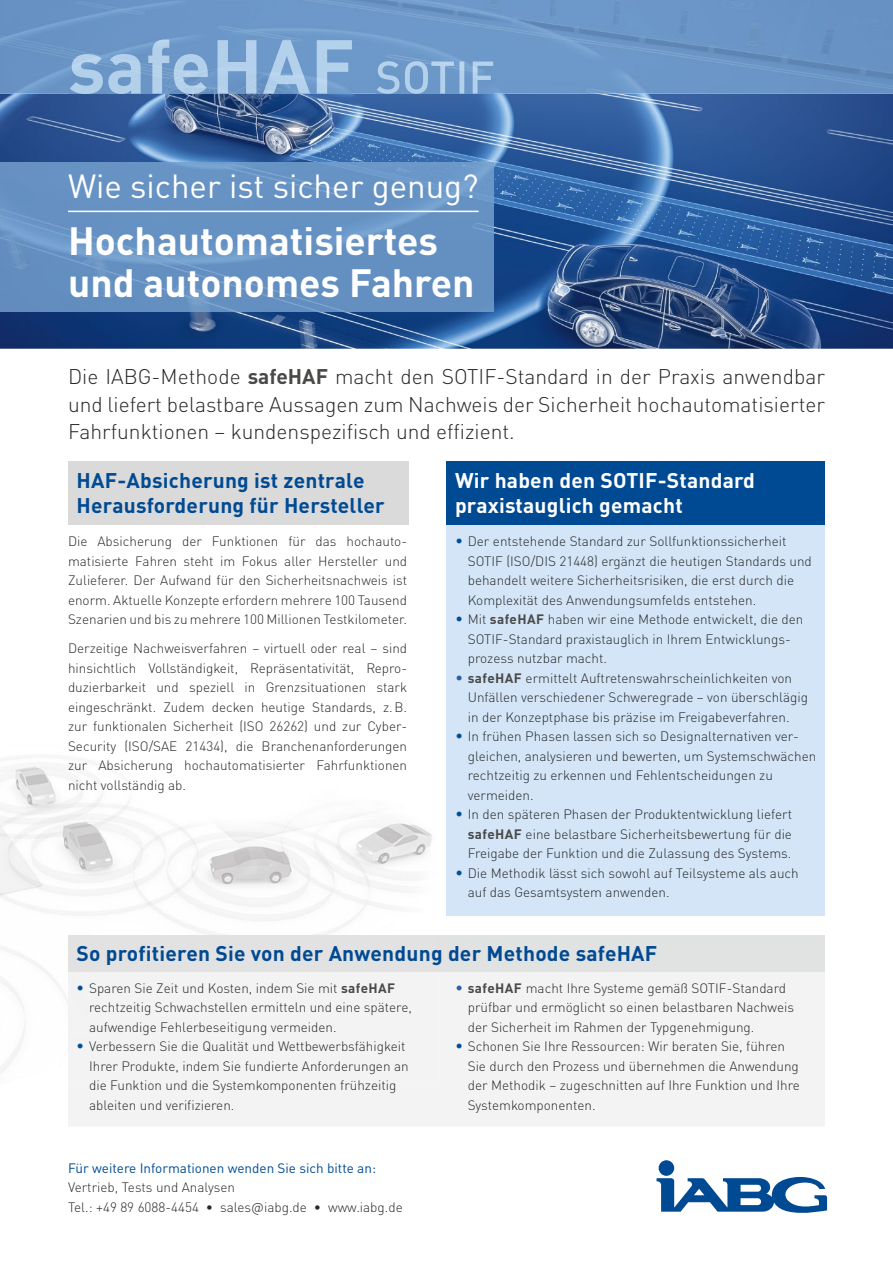
<style>
.page{position:relative;width:893px;height:1263px;background:#fff}
.page>*{position:absolute;margin:0;border:0;box-sizing:border-box;transform-origin:0 0}
.t1{font:700 39px/42px "DINOT";color:#fff}
.t2{font:33px "DINOT";color:#fff}
.t3{font:300 21px/27.8px "DINOT";color:#282827;text-align:justify}
.t4{font:700 21px/25.2px "DINOT";letter-spacing:.01em;color:#004a93}
.t5{font:700 21px/25.2px "DINOT";letter-spacing:.01em;color:#fff}
.t6{font:300 13.5px/19.5px "DINOT";color:#282827}
.t7{font:13.5px "DINOT";color:#004a93}
.s1{font-weight:700;color:#494948}
.s2{font-size:15px;color:#005098}
.s3{font-size:15px;color:#2b5ea2}
</style>
<div class="page">
<div style="left:659px;top:1160px;width:15px;height:16px;background:#004a93;border-radius:50%"></div>
<svg style="left:656px;top:1177px;width:171px;height:36px"></svg>
<img style="left:0;top:758px;width:342px;height:177px">
<img style="left:342px;top:814px;width:90px;height:113px">
<div style="left:68px;top:972px;width:757px;height:154px;background:#f3f3f3"></div>
<div style="left:68px;top:972px;width:371px;height:111px;background:#f3f3f3"></div>
<div style="left:446px;top:525px;width:379px;height:390px;background:#d3e5f7"></div>
<div style="left:439px;top:935px;width:386px;height:37px;background:#e1e2e2"></div>
<img style="left:0;top:94px;width:893px;height:255px">
<img style="left:0;top:0;width:105px;height:94px">
<img style="left:105px;top:0;width:788px;height:47px">
<img style="left:352px;top:47px;width:541px;height:47px">
<img style="left:70px;top:40px;width:282px;height:54px">
<img style="left:377px;top:94px;width:116px;height:1px">
<img style="left:377px;top:61px;width:116px;height:33px">
<img style="left:0;top:163px;width:493px;height:148px">
<hr style="left:68px;top:211px;width:411px;height:1px;background:#fff">
<div style="left:446px;top:461px;width:379px;height:64px;background:#004a93"></div>
<div style="left:68px;top:461px;width:340px;height:64px;background:#dadada"></div>
<h2 class="t2" style="left:68px;top:165px;width:412px">Wie sicher ist sicher genug?</h2>
<h1 class="t1" style="left:68px;top:219px;width:408px">Hochautomatisiertes und autonomes Fahren</h1>
<h3 class="t3" style="left:68px;top:362px;width:758px">Die IABG-Methode <span class="s1">safeHAF</span> macht den SOTIF-Standard in der Praxis anwendbar und liefert belastbare Aussagen zum Nachweis der Sicherheit hochautomatisierter Fahrfunktionen – kundenspezifisch und effizient.</h3>
<h3 class="t4" style="left:77px;top:467px;width:310px">HAF-Absicherung ist zentrale<br>Herausforderung für Hersteller</h3>
<p class="t6" style="left:68px;top:531px;width:341px;text-align:justify">Die Absicherung der Funktionen für das hochauto&shy;matisierte Fahren steht im Fokus aller Hersteller und Zulieferer. Der Aufwand für den Sicher heits nachweis ist enorm. Aktuelle Konzepte erfordern mehrere 100 Tausend Szenarien und bis zu mehrere 100 Millionen Testkilometer.</p>
<p class="t6" style="left:68px;top:638px;width:341px;text-align:justify">Derzeitige Nachweisverfahren – virtuell oder real – sind hinsichtlich Vollständigkeit, Repräsentativität, Repro&shy;duzierbarkeit und speziell in Grenzsituationen stark eingeschränkt. Zudem decken heutige Standards, z. B. zur funktionalen Sicherheit (ISO 26262) und zur Cyber-Security (ISO/SAE 21434), die Branchenanforderungen zur Absicherung hochautomatisierter Fahrfunktionen nicht vollständig ab.</p>
<h3 class="t5" style="left:455px;top:467px;width:302px">Wir haben den SOTIF-Standard praxistauglich gemacht</h3>
<p class="t6" style="left:468px;top:531px;width:346px;text-indent:-13px"><span class="s2">•</span> Der entstehende Standard zur Sollfunktionssicherheit SOTIF (ISO/DIS 21448) ergänzt die heutigen Standards und behandelt weitere Sicherheitsrisiken, die erst durch die Komplexität des Anwendungsumfelds entstehen.</p>
<p class="t6" style="left:468px;top:609px;width:337px;text-indent:-13px"><span class="s2">•</span> Mit <span class="s1">safeHAF</span> haben wir eine Methode entwickelt, die den<br>SOTIF-Standard praxistauglich in Ihrem Entwicklungs&shy;prozess nutzbar macht.</p>
<p class="t6" style="left:468px;top:668px;width:342px;text-indent:-13px"><span class="s3">•</span> <span class="s1">safeHAF</span> ermittelt Auftretenswahrscheinlichkeiten von<br>Unfällen verschiedener Schweregrade – von überschlägig in der Konzeptphase bis präzise im Freigabeverfahren.</p>
<p class="t6" style="left:468px;top:726px;width:350px;text-indent:-13px"><span class="s2">•</span> In frühen Phasen lassen sich so Designalternativen ver&shy;gleichen, analysieren und bewerten, um System schwächen rechtzeitig zu erkennen und Fehlentscheidungen zu vermeiden.</p>
<p class="t6" style="left:468px;top:804px;width:326px;text-align:justify;text-indent:-13px"><span class="s2">•</span> In den späteren Phasen der Produktentwicklung liefert <span class="s1">safeHAF</span> eine belastbare Sicherheitsbewertung für die Freigabe der Funktion und die Zulassung des Systems.</p>
<p class="t6" style="left:468px;top:863px;width:332px;text-indent:-13px"><span class="s2">•</span> Die Methodik lässt sich sowohl auf Teilsysteme als auch auf das Gesamtsystem anwenden.</p>
<h3 class="t4" style="left:77px;top:941px;width:582px">So profitieren Sie von der Anwendung der Methode safeHAF</h3>
<p class="t6" style="left:89px;top:978px;width:324px;text-indent:-13px"><span class="s2">•</span> Sparen Sie Zeit und Kosten, indem Sie mit <span class="s1">safeHAF </span>rechtzeitig Schwachstellen ermitteln und eine spätere, aufwendige Fehlerbeseitigung vermeiden.</p>
<p class="t6" style="left:89px;top:1036px;width:321px;text-indent:-13px"><span class="s2">•</span> Verbessern Sie die Qualität und Wettbewerbsfähigkeit Ihrer Produkte, indem Sie fundierte Anforderungen an die Funktion und die Systemkomponenten frühzeitig ableiten und verifizieren.</p>
<p class="t7" style="left:68px;top:1160px;width:309px">Für weitere Informationen wenden Sie sich bitte an:</p>
<p class="t6" style="left:68px;top:1178px;width:336px">Vertrieb, Tests und Analysen<br>Tel.: +49 89 6088-4454 • sales@iabg.de • www.iabg.de</p>
<p class="t6" style="left:468px;top:978px;width:328px;text-indent:-13px"><span class="s3">•</span> <span class="s1">safeHAF</span> macht Ihre Systeme gemäß SOTIF-Standard prüfbar und ermöglicht so einen belastbaren Nachweis der Sicherheit im Rahmen der Typgenehmigung.</p>
<p class="t6" style="left:468px;top:1036px;width:334px;text-indent:-13px"><span class="s2">•</span> Schonen Sie Ihre Ressourcen: Wir beraten Sie, führen Sie durch den Prozess und übernehmen die Anwendung der Methodik – zugeschnitten auf Ihre Funktion und Ihre Systemkomponenten.</p>
</div>
